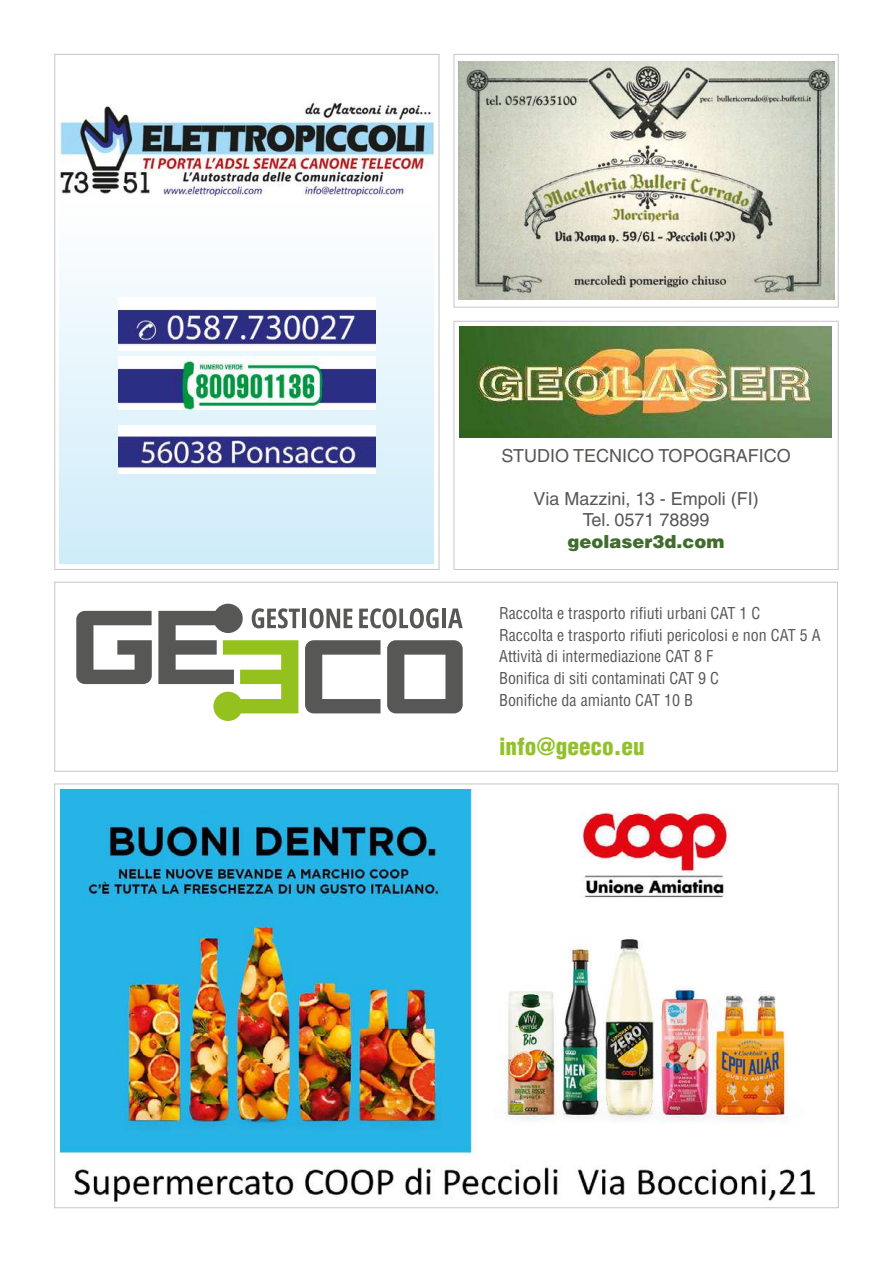
<style>
.page{position:relative;width:893px;height:1263px;background:#fff}
.page>*{position:absolute;margin:0;border:0;box-sizing:border-box;transform-origin:0 0}
.t1{font:900 condensed 23.25px "Helvetica LT Std";color:#92c12b}
.t2{font:18px/21.6px "Helvetica LT Std";color:#575756;text-align:center}
.t3{font:900 18px "Helvetica LT Std";color:#406c2d}
.t4{font:17.1px "Helvetica";color:#000}
.t5{font:condensed 15.9px/21.8px "Helvetica LT Std";color:#575756}
.t6{font:12.45px "Helvetica";letter-spacing:.005em;color:#000}
</style>
<div class="page">
<div style="left:60px;top:196px;width:374px;height:367px;background:linear-gradient(to bottom,#fff,#ceecf9)"></div>
<div style="left:454px;top:321px;width:385px;height:249px;border:1px solid #c6c6c6"></div>
<img style="left:458px;top:62px;width:376px;height:238px">
<div style="left:454px;top:54px;width:385px;height:253px;border:1px solid #c6c6c6"></div>
<div style="left:54px;top:784px;width:785px;height:424px;background:#fff;border:1px solid #c6c6c6"></div>
<img style="left:60px;top:101px;width:374px;height:95px">
<img style="left:118px;top:297px;width:258px;height:54px">
<img style="left:118px;top:357px;width:258px;height:53px">
<img style="left:118px;top:425px;width:258px;height:48px">
<div style="left:54px;top:582px;width:784px;height:190px;border:1px solid #c6c6c6"></div>
<svg style="left:76px;top:611px;width:76px;height:73px"></svg>
<svg style="left:158px;top:604px;width:305px;height:117px"></svg>
<img style="left:459px;top:326px;width:372px;height:112px">
<hr style="left:892px;top:1215px;width:1px;height:48px;background:#89ccca">
<img style="left:61px;top:790px;width:754px;height:412px">
<p class="t2" style="left:501px;top:444px;width:291px">STUDIO TECNICO TOPOGRAFICO</p>
<p class="t2" style="left:533px;top:488px;width:227px">VIA MAZZINI, 13 - EMPOLI (FI)<br>TEL. 0571 78899</p>
<p class="t3" style="left:568px;top:530px;width:159px">geolaser3d.com</p>
<p class="t4" style="left:567px;top:442px;width:159px">GEOLASER 3D.com</p>
<p class="t6" style="left:539px;top:495px;width:215px">via Mazzini n. 13 – Empoli 0571 78899</p>
<p class="t5" style="left:499px;top:602px;width:221px">Raccolta e trasporto rifiuti urbani CAT</p>
<p class="t5" style="left:499px;top:602px;width:281px;text-indent:240px">1 C<br>Raccolta e trasporto rifiuti pericolosi e non CAT</p>
<p class="t5" style="left:800px;top:624px;width:22px">5 A</p>
<p class="t5" style="left:499px;top:646px;width:176px">Attività di intermediazione CAT</p>
<p class="t5" style="left:694px;top:646px;width:21px">8 F</p>
<p class="t5" style="left:499px;top:667px;width:180px">Bonifica di siti contaminati CAT</p>
<p class="t5" style="left:698px;top:667px;width:21px">9 C</p>
<p class="t5" style="left:499px;top:689px;width:146px">Bonifiche da amianto CAT</p>
<p class="t5" style="left:664px;top:689px;width:28px">10 B</p>
<h1 class="t1" style="left:499px;top:731px;width:147px">info@geeco.eu</h1>
</div>
